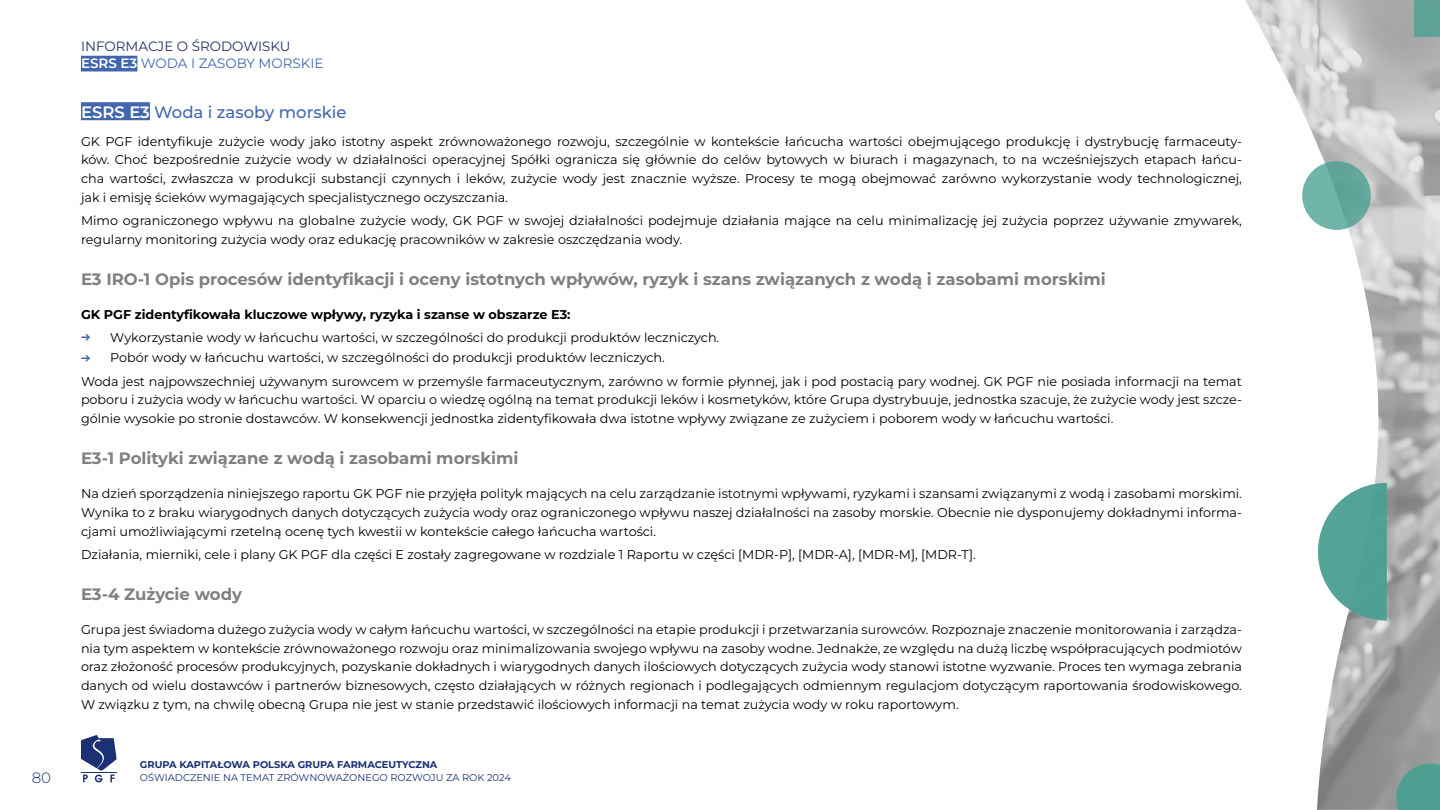
<style>
.page{position:relative;width:1440px;height:810px;background:#fff}
.page>*{position:absolute;margin:0;border:0;box-sizing:border-box;transform-origin:0 0}
.t1{font:700 16.5px "Montserrat";color:#808080}
.t2{font:500 16.5px "Montserrat";color:#4166ae}
.t3{font:300 15px "Montserrat";color:#1b3173}
.t4{font:13.5px/17.2px "Montserrat";color:#272f68}
.t5{font:12.75px/18.8px "Montserrat";color:#000;text-align:justify}
.t6{font:700 12.75px "Montserrat";color:#000}
.t7{font:9.82px "Montserrat";color:#1b3173}
.t8{font:700 9.82px "Montserrat";color:#1b3173}
.s1{font-weight:600;color:#fff}
.s2{color:#4166ae}
</style>
<div class="page">
<img style="left:1245px;top:0;width:195px;height:810px">
<svg style="left:1302px;top:161px;width:69px;height:69px;background:#6bada2"></svg>
<svg style="left:1318px;top:483px;width:69px;height:137px"></svg>
<svg style="left:1396px;top:764px;width:44px;height:46px;background:#589e92"></svg>
<div style="left:1414px;top:0;width:26px;height:37px;background:#5fa297"></div>
<svg style="left:81px;top:735px;width:36px;height:47px"></svg>
<div style="left:81px;top:56px;width:56px;height:15px;background:#4166ae"></div>
<div style="left:81px;top:102px;width:69px;height:18px;background:#4166ae"></div>
<p class="t3" style="left:32px;top:768px;width:21px">80</p>
<p class="t4" style="left:81px;top:38px;width:244px">INFORMACJE O ŚRODOWISKU<br><span class="s1">ESRS E3</span> <span class="s2">WODA I ZASOBY MORSKIE</span></p>
<p class="t2" style="left:81px;top:101px;width:267px"><span class="s1">ESRS E3</span> Woda i zasoby morskie</p>
<p class="t5" style="left:81px;top:133px;width:1163px">GK PGF identyfikuje zużycie wody jako istotny aspekt zrównoważonego rozwoju, szczególnie w kontekście łańcucha wartości obejmującego produkcję i dystrybucję farmaceuty&shy;ków. Choć bezpośrednie zużycie wody w działalności operacyjnej Spółki ogranicza się głównie do celów bytowych w biurach i magazynach, to na wcześniejszych etapach łańcu&shy;cha wartości, zwłaszcza w produkcji substancji czynnych i leków, zużycie wody jest znacznie wyższe. Procesy te mogą obejmować zarówno wykorzystanie wody technologicznej, jak i emisję ścieków wymagających specjalistycznego oczyszczania.</p>
<p class="t5" style="left:81px;top:212px;width:1163px">Mimo ograniczonego wpływu na globalne zużycie wody, GK PGF w swojej działalności podejmuje działania mające na celu minimalizację jej zużycia poprzez używanie zmywarek, regularny monitoring zużycia wody oraz edukację pracowników w zakresie oszczędzania wody.</p>
<p class="t1" style="left:81px;top:268px;width:1026px">E3 IRO-1 Opis procesów identyfikacji i oceny istotnych wpływów, ryzyk i szans związanych z wodą i zasobami morskimi</p>
<p class="t6" style="left:81px;top:305px;width:491px">GK PGF zidentyfikowała kluczowe wpływy, ryzyka i szanse w obszarze E3:</p>
<p class="t5" style="left:81px;top:329px;width:640px"><span class="s2">➔</span> Wykorzystanie wody w łańcuchu wartości, w szczególności do produkcji produktów leczniczych.</p>
<p class="t5" style="left:81px;top:347px;width:1163px;line-height:23.2px"><span class="s2">➔</span> Pobór wody w łańcuchu wartości, w szczególności do produkcji produktów leczniczych.<br>Woda jest najpowszechniej używanym surowcem w przemyśle farmaceutycznym, zarówno w formie płynnej, jak i pod postacią pary wodnej. GK PGF nie posiada informacji na temat</p>
<p class="t5" style="left:81px;top:392px;width:1163px">poboru i zużycia wody w łańcuchu wartości. W oparciu o wiedzę ogólną na temat produkcji leków i kosmetyków, które Grupa dystrybuuje, jednostka szacuje, że zużycie wody jest szcze&shy;gólnie wysokie po stronie dostawców. W konsekwencji jednostka zidentyfikowała dwa istotne wpływy związane ze zużyciem i poborem wody w łańcuchu wartości.</p>
<p class="t1" style="left:81px;top:447px;width:439px">E3-1 Polityki związane z wodą i zasobami morskimi</p>
<p class="t5" style="left:81px;top:485px;width:1163px">Na dzień sporządzenia niniejszego raportu GK PGF nie przyjęła polityk mających na celu zarządzanie istotnymi wpływami, ryzykami i szansami związanymi z wodą i zasobami morskimi.<br>Wynika to z braku wiarygodnych danych dotyczących zużycia wody oraz ograniczonego wpływu naszej działalności na zasoby morskie. Obecnie nie dysponujemy dokładnymi informa&shy;cjami umożliwiającymi rzetelną ocenę tych kwestii w kontekście całego łańcucha wartości.</p>
<p class="t5" style="left:81px;top:546px;width:896px">Działania, mierniki, cele i plany GK PGF dla części E zostały zagregowane w rozdziale 1 Raportu w części [MDR-P], [MDR-A], [MDR-M], [MDR-T].</p>
<p class="t1" style="left:81px;top:583px;width:163px">E3-4 Zużycie wody</p>
<p class="t5" style="left:81px;top:621px;width:1163px">Grupa jest świadoma dużego zużycia wody w całym łańcuchu wartości, w szczególności na etapie produkcji i przetwarzania surowców. Rozpoznaje znaczenie monitorowania i zarządza&shy;nia tym aspektem w kontekście zrównoważonego rozwoju oraz minimalizowania swojego wpływu na zasoby wodne. Jednakże, ze względu na dużą liczbę współpracujących podmiotów oraz złożoność procesów produkcyjnych, pozyskanie dokładnych i wiarygodnych danych ilościowych dotyczących zużycia wody stanowi istotne wyzwanie. Proces ten wymaga zebrania danych od wielu dostawców i partnerów biznesowych, często działających w różnych regionach i podlegających odmiennym regulacjom dotyczącym raportowania środowiskowego.<br>W związku z tym, na chwilę obecną Grupa nie jest w stanie przedstawić ilościowych informacji na temat zużycia wody w roku raportowym.</p>
<p class="t8" style="left:140px;top:757px;width:299px">GRUPA KAPITAŁOWA POLSKA GRUPA FARMACEUTYCZNA</p>
<p class="t7" style="left:140px;top:771px;width:373px">OŚWIADCZENIE NA TEMAT ZRÓWNOWAŻONEGO ROZWOJU ZA ROK 2024</p>
</div>
